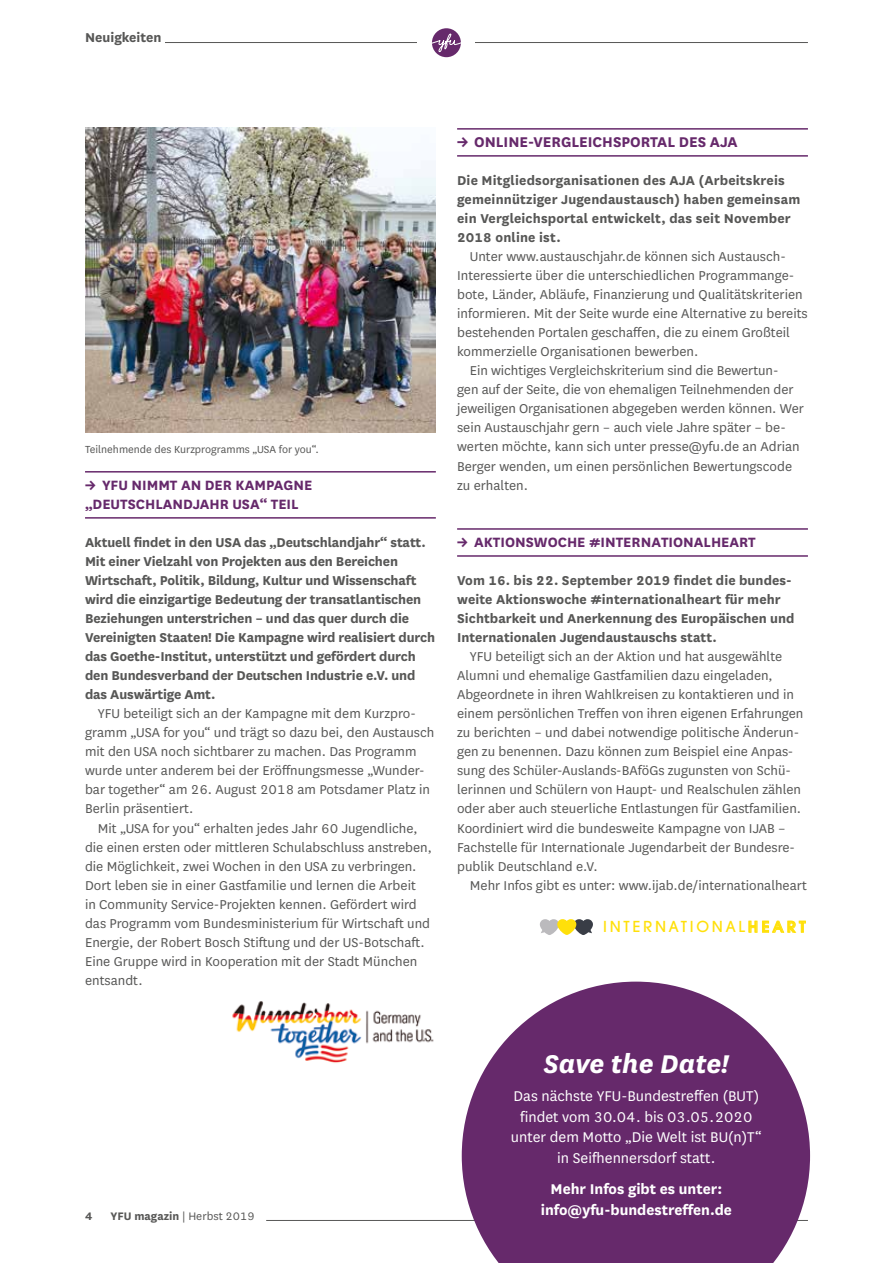
<style>
.page{position:relative;width:893px;height:1263px;background:#fff}
.page>*{position:absolute;margin:0;border:0;box-sizing:border-box;transform-origin:0 0}
.t1{font:italic 700 30px "National";color:#fff}
.t2{font:16.65px "Avant Garde Md ITC";letter-spacing:.165em;color:#ffe00a}
.t3{font:16.5px/20.5px "National";color:#fff;text-align:center}
.t4{font:700 16.5px/20.5px "National";color:#fff;text-align:center}
.t5{font:700 16.5px "National";color:#66296b}
.t6{font:700 15.75px/19px "National";color:#66296b}
.t7{font:15px/19px "National";color:#575756}
.t8{font:700 15px/19px "National";letter-spacing:-.01em;color:#575756}
.t9{font:700 15px/19px "National";letter-spacing:.01em;color:#575756}
.t10{font:12.75px "National";color:#575756}
.t11{font:700 12.75px "National";color:#575756}
.t12{font:12px "National";color:#575756}
.s1{font-size:18px}
.s2{font-family:"Avant Garde ITC";font-weight:600}
.s3{font-weight:700}
</style>
<div class="page">
<hr style="left:85px;top:42px;width:723px;height:1px;background:#575756">
<div style="left:418px;top:14px;width:57px;height:57px;background:#fff"></div>
<div style="left:432px;top:28px;width:29px;height:29px;background:#66296b;border-radius:50%"></div>
<svg style="left:432px;top:33px;width:29px;height:20px"></svg>
<img style="left:85px;top:128px;width:351px;height:304px">
<hr style="left:266px;top:1220px;width:542px;height:1px;background:#575756">
<div style="left:85px;top:31px;width:79px;height:22px;background:#fff"></div>
<hr style="left:85px;top:471px;width:351px;height:2px;background:#66296b">
<hr style="left:85px;top:517px;width:351px;height:2px;background:#66296b">
<img style="left:232px;top:1001px;width:202px;height:62px">
<hr style="left:457px;top:528px;width:351px;height:2px;background:#66296b">
<hr style="left:457px;top:555px;width:351px;height:2px;background:#66296b">
<svg style="left:748px;top:920px;width:58px;height:13px"></svg>
<svg style="left:540px;top:919px;width:53px;height:16px"></svg>
<hr style="left:457px;top:128px;width:351px;height:2px;background:#66296b">
<hr style="left:457px;top:155px;width:351px;height:2px;background:#66296b">
<svg style="left:462px;top:981px;width:348px;height:282px;fill:#66296b"></svg>
<p class="t8" style="left:85px;top:27px;width:78px">Neuigkeiten</p>
<p class="t12" style="left:85px;top:441px;width:235px">Teilnehmende des Kurzprogramms „USA for you“.</p>
<p class="t6" style="left:85px;top:474px;width:229px">→ YFU NIMMT AN DER KAMPAGNE „DEUTSCHLANDJAHR USA“ TEIL</p>
<p class="t8" style="left:85px;top:531px;width:352px">Aktuell findet in den USA das „Deutschlandjahr“ statt.<br>Mit einer Vielzahl von Projekten aus den Bereichen Wirtschaft, Politik, Bildung, Kultur und Wissenschaft wird die einzigartige Bedeutung der transatlantischen Beziehungen unterstrichen – und das quer durch die Vereinigten Staaten! Die Kampagne wird realisiert durch das Goethe-Institut, unterstützt und gefördert durch den Bundesverband der Deutschen Industrie e.V. und das Auswärtige Amt.</p>
<p class="t7" style="left:85px;top:703px;width:351px;text-indent:13px">YFU beteiligt sich an der Kampagne mit dem Kurzpro&shy;gramm „USA for you“ und trägt so dazu bei, den Austausch mit den USA noch sichtbarer zu machen. Das Programm wurde unter anderem bei der Eröffnungsmesse „Wunder&shy;bar together“ am 26. August 2018 am Potsdamer Platz in Berlin präsentiert.</p>
<p class="t7" style="left:85px;top:818px;width:348px;text-indent:13px">Mit „USA for you“ erhalten jedes Jahr 60 Jugendliche, die einen ersten oder mittleren Schulabschluss anstreben, die Möglichkeit, zwei Wochen in den USA zu verbringen.<br>Dort leben sie in einer Gastfamilie und lernen die Arbeit<br>in Community Service-Projekten kennen. Gefördert wird das Programm vom Bundesministerium für Wirtschaft und Energie, der Robert Bosch Stiftung und der US-Botschaft.<br>Eine Gruppe wird in Kooperation mit der Stadt München entsandt.</p>
<p class="t5" style="left:457px;top:130px;width:282px">→ ONLINE-VERGLEICHSPORTAL DES AJA</p>
<p class="t9" style="left:457px;top:169px;width:345px">Die Mitgliedsorganisationen des AJA (Arbeitskreis gemeinnütziger Jugendaustausch) haben gemeinsam ein Vergleichsportal entwickelt, das seit November 2018 online ist.</p>
<p class="t7" style="left:470px;top:246px;width:317px">Unter www.austauschjahr.de können sich Austausch-</p>
<p class="t7" style="left:457px;top:265px;width:339px">Interessierte über die unterschiedlichen Programmange-</p>
<p class="t7" style="left:457px;top:284px;width:347px">bote, Länder, Abläufe, Finanzierung und Qualitätskriterien</p>
<p class="t7" style="left:457px;top:303px;width:352px">informieren. Mit der Seite wurde eine Alternative zu bereits</p>
<p class="t7" style="left:457px;top:322px;width:334px">bestehenden Portalen geschaffen, die zu einem Großteil</p>
<p class="t7" style="left:457px;top:341px;width:243px">kommerzielle Organisationen bewerben.</p>
<p class="t7" style="left:470px;top:360px;width:310px">Ein wichtiges Vergleichskriterium sind die Bewertun-</p>
<p class="t7" style="left:457px;top:379px;width:338px">gen auf der Seite, die von ehemaligen Teilnehmenden der</p>
<p class="t7" style="left:457px;top:399px;width:348px">jeweiligen Organisationen abgegeben werden können. Wer</p>
<p class="t7" style="left:457px;top:418px;width:330px">sein Austauschjahr gern – auch viele Jahre später – be-</p>
<p class="t7" style="left:457px;top:437px;width:344px">werten möchte, kann sich unter presse@yfu.de an Adrian</p>
<p class="t7" style="left:457px;top:456px;width:336px">Berger wenden, um einen persönlichen Bewertungscode</p>
<p class="t7" style="left:457px;top:475px;width:72px">zu erhalten.</p>
<p class="t6" style="left:457px;top:531px;width:300px">→ AKTIONSWOCHE <span class="s1">#</span>INTERNATIONALHEART</p>
<p class="t8" style="left:457px;top:570px;width:339px">Vom 16. bis 22. September 2019 findet die bundes&shy;weite Aktionswoche <span class="s1">#</span>internationalheart für mehr Sichtbarkeit und Anerkennung des Europäischen und Internationalen Jugendaustauschs statt.</p>
<p class="t7" style="left:457px;top:646px;width:348px;text-indent:13px">YFU beteiligt sich an der Aktion und hat ausgewählte Alumni und ehemalige Gastfamilien dazu eingeladen, Abgeordnete in ihren Wahlkreisen zu kontaktieren und in einem persönlichen Treffen von ihren eigenen Erfahrungen zu berichten – und dabei notwendige politische Änderun&shy;gen zu benennen. Dazu können zum Beispiel eine Anpas&shy;sung des Schüler-Auslands-BAföGs zugunsten von Schü&shy;lerinnen und Schülern von Haupt- und Realschulen zählen oder aber auch steuerliche Entlastungen für Gastfamilien.<br>Koordiniert wird die bundesweite Kampagne von IJAB – Fachstelle für Internationale Jugendarbeit der Bundesre&shy;publik Deutschland e.V.</p>
<p class="t7" style="left:470px;top:875px;width:338px">Mehr Infos gibt es unter: www.ijab.de/internationalheart</p>
<p class="t2" style="left:603px;top:917px;width:204px">INTERNATIONAL<span class="s2">HEART</span></p>
<p class="t11" style="left:85px;top:1207px;width:9px">4</p>
<p class="t10" style="left:111px;top:1208px;width:146px"><span class="s3">YFU magazin</span> | Herbst 2019</p>
<h1 class="t1" style="left:543px;top:1043px;width:187px">Save the Date!</h1>
<p class="t3" style="left:511px;top:1085px;width:252px">Das nächste YFU-Bundestreffen (BUT) findet vom 30.04. bis 03.05.2020 unter dem Motto „Die Welt ist BU(n)T“ in Seifhennersdorf statt.</p>
<p class="t4" style="left:541px;top:1178px;width:193px">Mehr Infos gibt es unter: info@yfu-bundestreffen.de</p>
</div>
